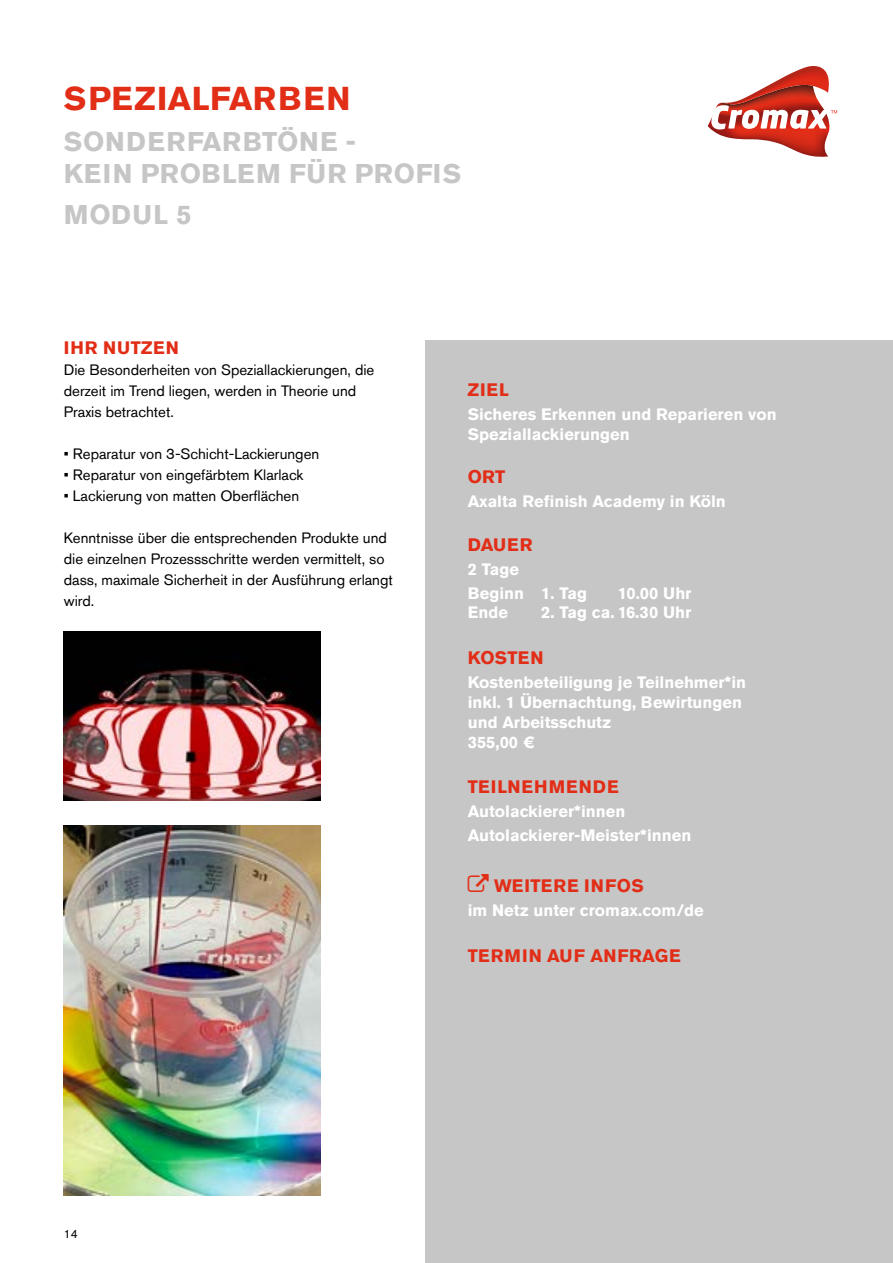
<style>
.page{position:relative;width:893px;height:1263px;background:#fff}
.page>*{position:absolute;margin:0;border:0;box-sizing:border-box;transform-origin:0 0}
.t1{font:700 33px "Akzidenz Grotesk Std";letter-spacing:.035em;color:#e22d17}
.t2{font:700 27px/32.4px "Akzidenz Grotesk Std";letter-spacing:.035em;color:#c6c6c6}
.t3{font:700 18px "Akzidenz Grotesk Std";letter-spacing:.055em;color:#e22d17}
.t4{font:700 16.5px/19.8px "Akzidenz Grotesk Std";color:#fff}
.t5{font:15px/21px "Akzidenz Grotesk Std";color:#000}
.t6{font:12px "Akzidenz Grotesk Std";color:#000}
</style>
<div class="page">
<svg style="left:708px;top:66px;width:129px;height:91px"></svg>
<div style="left:425px;top:340px;width:468px;height:923px;background:#c6c6c6"></div>
<img style="left:64px;top:631px;width:257px;height:169px">
<img style="left:64px;top:826px;width:257px;height:369px">
<h1 class="t1" style="left:64px;top:79px;width:288px">SPEZIALFARBEN</h1>
<h2 class="t2" style="left:64px;top:125px;width:399px">SONDERFARBTÖNE -<br>KEIN PROBLEM FÜR PROFIS</h2>
<h2 class="t2" style="left:64px;top:198px;width:129px">MODUL 5</h2>
<p class="t3" style="left:64px;top:337px;width:117px">IHR NUTZEN</p>
<p class="t5" style="left:64px;top:359px;width:312px">Die Besonderheiten von Speziallackierungen, die derzeit im Trend liegen, werden in Theorie und<br>Praxis betrachtet.</p>
<p class="t5" style="left:64px;top:443px;width:257px">• Reparatur von 3-Schicht-Lackierungen</p>
<p class="t5" style="left:64px;top:464px;width:241px">• Reparatur von eingefärbtem Klarlack</p>
<p class="t5" style="left:64px;top:485px;width:237px">• Lackierung von matten Oberflächen</p>
<p class="t5" style="left:64px;top:527px;width:331px">Kenntnisse über die entsprechenden Produkte und die einzelnen Prozessschritte werden vermittelt, so dass, maximale Sicherheit in der Ausführung erlangt wird.</p>
<p class="t3" style="left:468px;top:379px;width:43px">ZIEL</p>
<p class="t4" style="left:468px;top:405px;width:310px">Sicheres Erkennen und Reparieren von<br>Speziallackierungen</p>
<p class="t3" style="left:468px;top:467px;width:39px">ORT</p>
<p class="t4" style="left:468px;top:492px;width:260px">Axalta Refinish Academy in Köln</p>
<p class="t3" style="left:468px;top:534px;width:66px">DAUER</p>
<p class="t4" style="left:468px;top:557px;width:121px;line-height:24px">2 Tage<br>Beginn 1. Tag</p>
<p class="t4" style="left:618px;top:583px;width:75px">10.00 Uhr</p>
<p class="t4" style="left:468px;top:603px;width:42px">Ende</p>
<p class="t4" style="left:541px;top:603px;width:152px">2. Tag ca. 16.30 Uhr</p>
<p class="t3" style="left:468px;top:647px;width:77px">KOSTEN</p>
<p class="t4" style="left:468px;top:672px;width:280px">Kostenbeteiligung je Teilnehmer*in inkl. 1 Übernachtung, Bewirtungen und Arbeitsschutz<br>355,00 €</p>
<p class="t3" style="left:468px;top:776px;width:152px">TEILNEHMENDE</p>
<p class="t4" style="left:468px;top:799px;width:225px;line-height:24px">Autolackierer*innen<br>Autolackierer-Meister*innen</p>
<p class="t3" style="left:494px;top:876px;width:151px">WEITERE INFOS</p>
<p class="t4" style="left:468px;top:901px;width:238px">im Netz unter cromax.com/de</p>
<p class="t3" style="left:468px;top:945px;width:215px">TERMIN AUF ANFRAGE</p>
<p class="t6" style="left:64px;top:1227px;width:15px">14</p>
</div>
